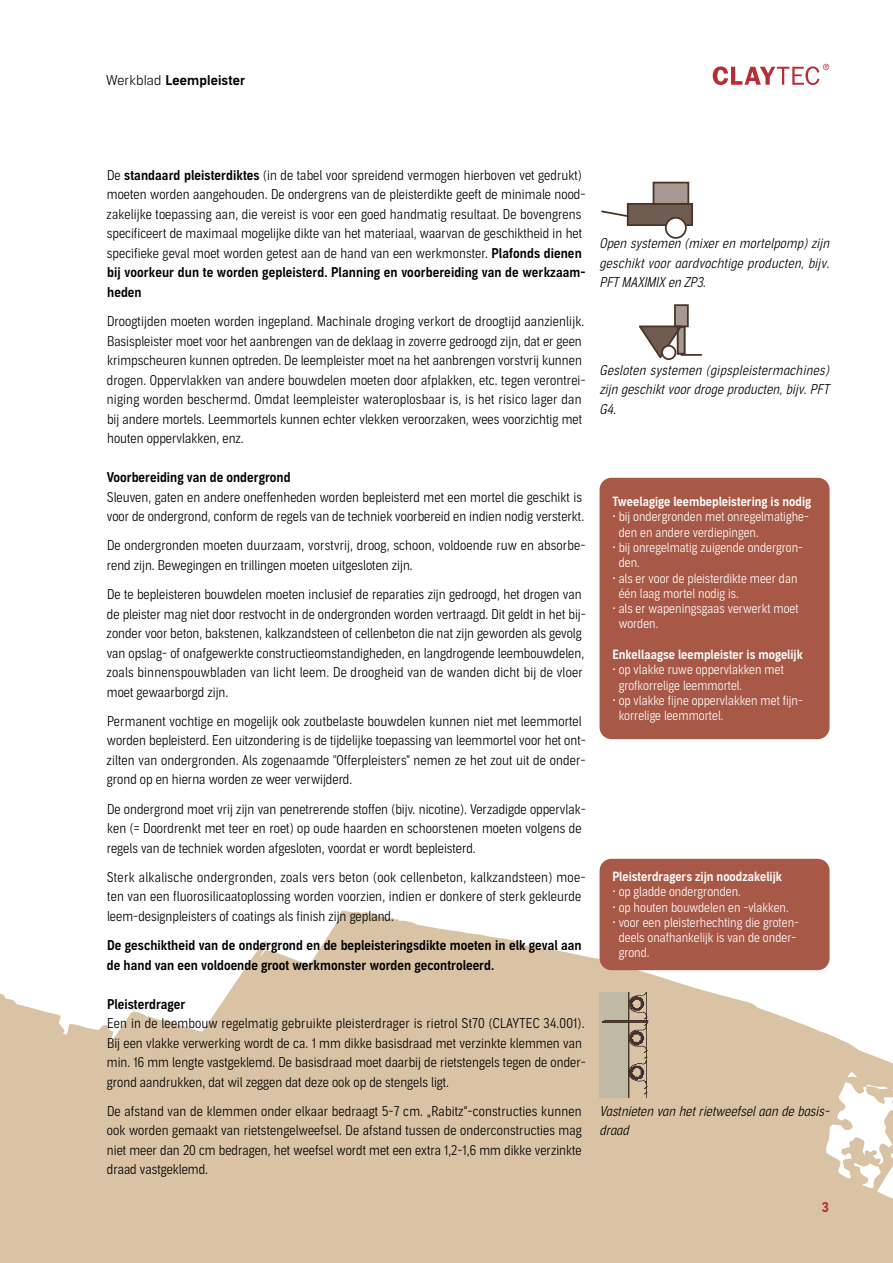
<style>
.page{position:relative;width:893px;height:1263px;background:#fff}
.page>*{position:absolute;margin:0;border:0;box-sizing:border-box;transform-origin:0 0}
.t1{font:300 13.5px/19.5px "Aago Condensed";color:#000}
.t2{font:13.5px/19.5px "Aago Condensed Sm";color:#000}
.t3{font:italic 300 13.5px/19.5px "Aago Condensed";letter-spacing:.01em;color:#000;text-align:justify}
.t4{font:13.5px "Aago Sm";letter-spacing:.01em;color:#000}
.t5{font:700 13.5px "Aago";color:#b42e33}
.t6{font:300 12.75px/15.3px "Aago Condensed";color:#fff}
.t7{font:12.75px "Aago Condensed Sm";color:#fff}
.s1{font-family:"Aago";font-weight:300}
.s2{font-family:"Aago Condensed Sm";font-weight:400}
</style>
<div class="page">
<svg style="left:0;top:874px;width:893px;height:389px;fill:#dac3a5"></svg>
<div style="left:600px;top:992px;width:131px;height:106px;background:#dac3a5"></div>
<svg style="left:600px;top:992px;width:49px;height:107px"></svg>
<svg style="left:713px;top:64px;width:116px;height:21px"></svg>
<div style="left:600px;top:478px;width:230px;height:261px;background:#a85846;border-radius:12px"></div>
<div style="left:600px;top:859px;width:230px;height:111px;background:#a85846;border-radius:12px"></div>
<div style="left:628px;top:204px;width:64px;height:21px;background:#6f5c51"></div>
<div style="left:627px;top:203px;width:66px;height:23px;border:2px solid #4b3426"></div>
<div style="left:666px;top:218px;width:20px;height:20px;background:#fff;border-radius:50%"></div>
<div style="left:665px;top:217px;width:22px;height:22px;border:2px solid #4b3426;border-radius:50%"></div>
<div style="left:653px;top:183px;width:35px;height:21px;background:#a59992"></div>
<div style="left:653px;top:182px;width:36px;height:23px;border:2px solid #4b3426"></div>
<svg style="left:601px;top:209px;width:29px;height:9px"></svg>
<svg style="left:639px;top:325px;width:42px;height:35px"></svg>
<div style="left:662px;top:346px;width:13px;height:13px;background:#fff;border-radius:50%"></div>
<div style="left:661px;top:345px;width:15px;height:15px;border:2px solid #4b3426;border-radius:50%"></div>
<div style="left:675px;top:305px;width:13px;height:21px;background:#a59992"></div>
<div style="left:674px;top:304px;width:15px;height:23px;border:2px solid #4b3426"></div>
<div style="left:678px;top:327px;width:6px;height:27px;background:#a59992"></div>
<hr style="left:681px;top:354px;width:20px;height:2px;background:#4b3426">
<div style="left:677px;top:326px;width:8px;height:29px;border:2px solid #4b3426"></div>
<p class="t4" style="left:106px;top:72px;width:140px"><span class="s1">Werkblad</span> Leempleister</p>
<p class="t1" style="left:107px;top:166px;width:480px">De <span class="s2">standaard pleisterdiktes</span> (in de tabel voor spreidend vermogen hierboven vet gedrukt) moeten worden aangehouden. De ondergrens van de pleisterdikte geeft de minimale nood&shy;zakelijke toepassing aan, die vereist is voor een goed handmatig resultaat. De bovengrens specificeert de maximaal mogelijke dikte van het materiaal, waarvan de geschiktheid in het specifieke geval moet worden getest aan de hand van een werkmonster. <span class="s2">Plafonds dienen</span></p>
<p class="t2" style="left:107px;top:263px;width:480px">bij voorkeur dun te worden gepleisterd. Planning en voorbereiding van de werkzaam&shy;heden</p>
<p class="t1" style="left:107px;top:312px;width:480px">Droogtijden moeten worden ingepland. Machinale droging verkort de droogtijd aanzienlijk.<br>Basispleister moet voor het aanbrengen van de deklaag in zoverre gedroogd zijn, dat er geen krimpscheuren kunnen optreden. De leempleister moet na het aanbrengen vorstvrij kunnen drogen. Oppervlakken van andere bouwdelen moeten door afplakken, etc. tegen verontrei&shy;niging worden beschermd. Omdat leempleister wateroplosbaar is, is het risico lager dan bij andere mortels. Leemmortels kunnen echter vlekken veroorzaken, wees voorzichtig met houten oppervlakken, enz.</p>
<p class="t2" style="left:107px;top:468px;width:185px">Voorbereiding van de ondergrond</p>
<p class="t1" style="left:107px;top:487px;width:479px">Sleuven, gaten en andere oneffenheden worden bepleisterd met een mortel die geschikt is voor de ondergrond, conform de regels van de techniek voorbereid en indien nodig versterkt.</p>
<p class="t1" style="left:107px;top:536px;width:480px">De ondergronden moeten duurzaam, vorstvrij, droog, schoon, voldoende ruw en absorbe&shy;rend zijn. Bewegingen en trillingen moeten uitgesloten zijn.</p>
<p class="t1" style="left:107px;top:585px;width:481px">De te bepleisteren bouwdelen moeten inclusief de reparaties zijn gedroogd, het drogen van de pleister mag niet door restvocht in de ondergronden worden vertraagd. Dit geldt in het bij&shy;zonder voor beton, bakstenen, kalkzandsteen of cellenbeton die nat zijn geworden als gevolg van opslag- of onafgewerkte constructieomstandigheden, en langdrogende leembouwdelen, zoals binnenspouwbladen van licht leem. De droogheid van de wanden dicht bij de vloer moet gewaarborgd zijn.</p>
<p class="t1" style="left:107px;top:712px;width:481px">Permanent vochtige en mogelijk ook zoutbelaste bouwdelen kunnen niet met leemmortel worden bepleisterd. Een uitzondering is de tijdelijke toepassing van leemmortel voor het ont&shy;zilten van ondergronden. Als zogenaamde "Offerpleisters” nemen ze het zout uit de onder&shy;grond op en hierna worden ze weer verwijderd.</p>
<p class="t1" style="left:107px;top:799px;width:481px">De ondergrond moet vrij zijn van penetrerende stoffen (bijv. nicotine). Verzadigde oppervlak&shy;ken (= Doordrenkt met teer en roet) op oude haarden en schoorstenen moeten volgens de regels van de techniek worden afgesloten, voordat er wordt bepleisterd.</p>
<p class="t1" style="left:107px;top:868px;width:480px">Sterk alkalische ondergronden, zoals vers beton (ook cellenbeton, kalkzandsteen) moe&shy;ten van een fluorosilicaatoplossing worden voorzien, indien er donkere of sterk gekleurde leem-designpleisters of coatings als finish zijn gepland.</p>
<p class="t2" style="left:107px;top:936px;width:476px">De geschiktheid van de ondergrond en de bepleisteringsdikte moeten in elk geval aan de hand van een voldoende groot werkmonster worden gecontroleerd.</p>
<p class="t2" style="left:107px;top:994px;width:80px">Pleisterdrager</p>
<p class="t1" style="left:107px;top:1014px;width:481px">Een in de leembouw regelmatig gebruikte pleisterdrager is rietrol St70 (CLAYTEC 34.001).<br>Bij een vlakke verwerking wordt de ca. 1 mm dikke basisdraad met verzinkte klemmen van min. 16 mm lengte vastgeklemd. De basisdraad moet daarbij de rietstengels tegen de onder&shy;grond aandrukken, dat wil zeggen dat deze ook op de stengels ligt.</p>
<p class="t1" style="left:107px;top:1102px;width:477px;text-align:justify">De afstand van de klemmen onder elkaar bedraagt 5-7 cm. „Rabitz“-constructies kunnen ook worden gemaakt van rietstengelweefsel. De afstand tussen de onderconstructies mag niet meer dan 20 cm bedragen, het weefsel wordt met een extra 1,2-1,6 mm dikke verzinkte draad vastgeklemd.</p>
<p class="t3" style="left:600px;top:234px;width:231px">Open systemen (mixer en mortelpomp) zijn geschikt voor aardvochtige producten, bijv.<br>PFT MAXIMIX en ZP3.</p>
<p class="t3" style="left:600px;top:361px;width:231px">Gesloten systemen (gipspleistermachines) zijn geschikt voor droge producten, bijv. PFT G4.</p>
<p class="t7" style="left:612px;top:494px;width:200px">Tweelagige leembepleistering is nodig</p>
<p class="t6" style="left:619px;top:510px;width:192px;text-indent:-6px">• bij ondergronden met onregelmatighe&shy;den en andere verdiepingen.</p>
<p class="t6" style="left:619px;top:540px;width:186px;text-indent:-6px">• bij onregelmatig zuigende ondergron&shy;den.</p>
<p class="t6" style="left:619px;top:571px;width:180px;text-indent:-6px">• als er voor de pleisterdikte meer dan één laag mortel nodig is.</p>
<p class="t6" style="left:619px;top:601px;width:181px;text-indent:-6px">• als er wapeningsgaas verwerkt moet worden.</p>
<p class="t7" style="left:612px;top:647px;width:192px">Enkellaagse leempleister is mogelijk</p>
<p class="t6" style="left:619px;top:663px;width:167px;text-indent:-6px">• op vlakke ruwe oppervlakken met grofkorrelige leemmortel.</p>
<p class="t6" style="left:619px;top:693px;width:186px;text-indent:-6px">• op vlakke fijne oppervlakken met fijn&shy;korrelige leemmortel.</p>
<p class="t7" style="left:612px;top:869px;width:171px">Pleisterdragers zijn noodzakelijk</p>
<p class="t6" style="left:612px;top:884px;width:130px">• op gladde ondergronden.</p>
<p class="t6" style="left:612px;top:900px;width:178px">• op houten bouwdelen en -vlakken.</p>
<p class="t6" style="left:619px;top:915px;width:182px;text-indent:-6px">• voor een pleisterhechting die groten&shy;deels onafhankelijk is van de onder&shy;grond.</p>
<p class="t3" style="left:600px;top:1102px;width:232px">Vastnieten van het rietweefsel aan de basis&shy;draad</p>
<p class="t5" style="left:822px;top:1199px;width:9px">3</p>
</div>
